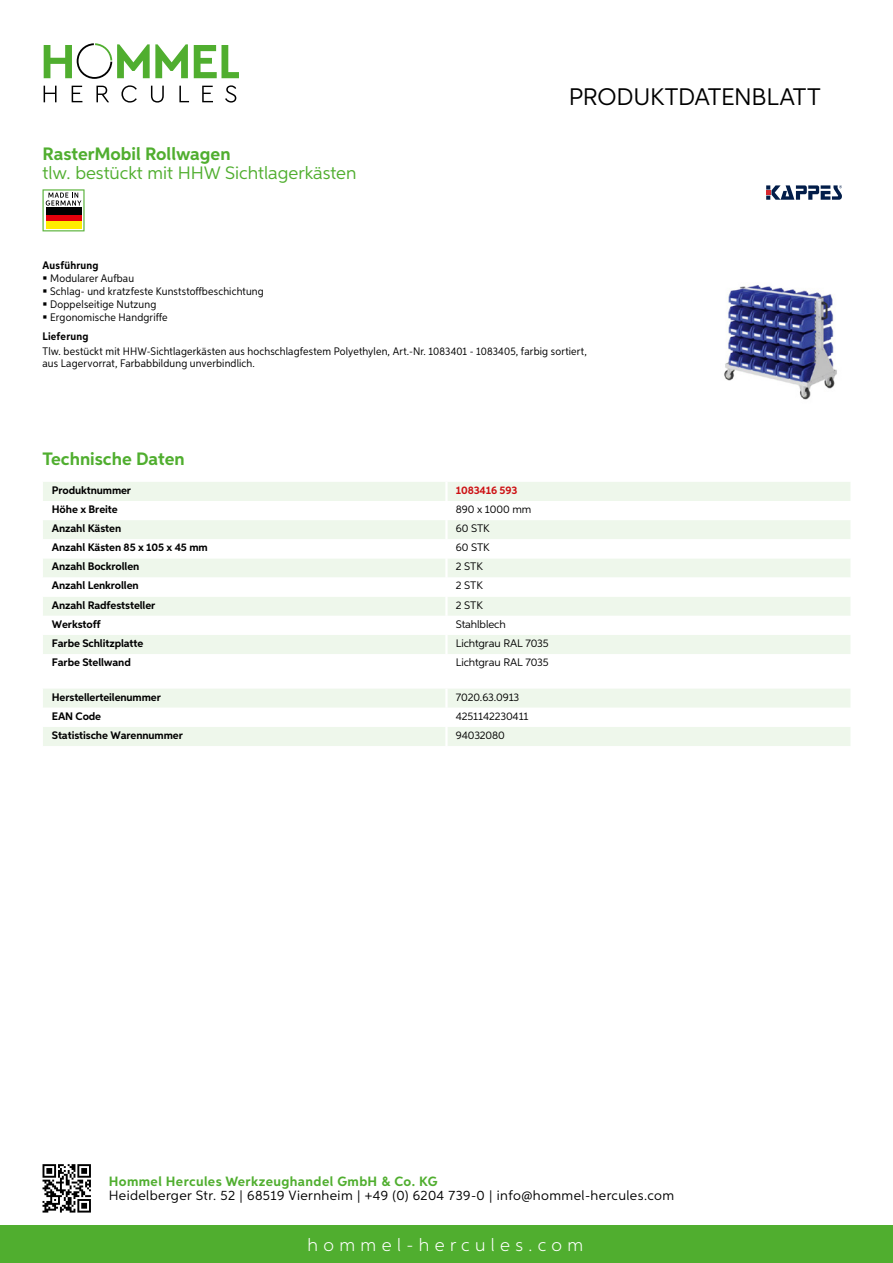
<style>
.page{position:relative;width:893px;height:1263px;background:#fff}
.page>*{position:absolute;margin:0;border:0;box-sizing:border-box;transform-origin:0 0}
.t1{font:24px "Aspira";letter-spacing:-.01em;color:#000}
.t2{font:700 18px "Aspira";color:#50ae2f}
.t3{font:18px "Aspira";color:#50ae2f}
.t4{font:300 18px "Aspira";letter-spacing:.3em;color:#fff}
.t5{font:13.5px "Aspira";letter-spacing:.03em;color:#000}
.t6{font:700 13.5px "Aspira";letter-spacing:.03em;color:#50ae2f}
.t7{font:10.95px/12.8px "Aspira Nar";letter-spacing:.015em;color:#000}
.t8{font:700 10.95px "Aspira";letter-spacing:-.01em;color:#000}
.t9{font:10.95px "Aspira";letter-spacing:-.01em;color:#000}
.t10{font:700 10.95px "Aspira Nar";letter-spacing:.02em;color:#000}
.t11{font:700 10.95px "Aspira";letter-spacing:-.01em;color:#cd1013}
</style>
<div class="page">
<div style="left:0;top:1226px;width:893px;height:37px;background:#50ae2f"></div>
<svg style="left:43px;top:1164px;width:48px;height:48px"></svg>
<svg style="left:194px;top:45px;width:45px;height:33px"></svg>
<svg style="left:44px;top:43px;width:144px;height:36px"></svg>
<svg style="left:44px;top:86px;width:13px;height:16px"></svg>
<svg style="left:72px;top:86px;width:10px;height:16px"></svg>
<svg style="left:96px;top:86px;width:13px;height:16px"></svg>
<svg style="left:121px;top:85px;width:16px;height:18px"></svg>
<svg style="left:151px;top:86px;width:13px;height:17px"></svg>
<svg style="left:179px;top:86px;width:10px;height:16px"></svg>
<svg style="left:202px;top:86px;width:11px;height:16px"></svg>
<svg style="left:225px;top:85px;width:11px;height:18px"></svg>
<div style="left:43px;top:482px;width:807px;height:19px;background:#eef7eb"></div>
<svg style="left:43px;top:520px;width:807px;height:134px;fill:#eef7eb"></svg>
<hr style="left:445px;top:482px;width:3px;height:19px;background:#fff">
<hr style="left:445px;top:520px;width:3px;height:19px;background:#fff">
<hr style="left:445px;top:539px;width:3px;height:19px;background:#fff">
<hr style="left:445px;top:558px;width:3px;height:19px;background:#fff">
<hr style="left:445px;top:577px;width:3px;height:20px;background:#fff">
<hr style="left:445px;top:597px;width:3px;height:19px;background:#fff">
<hr style="left:445px;top:616px;width:3px;height:19px;background:#fff">
<hr style="left:445px;top:635px;width:3px;height:19px;background:#fff">
<svg style="left:43px;top:689px;width:807px;height:57px"></svg>
<hr style="left:445px;top:727px;width:3px;height:19px;background:#fff">
<svg style="left:43px;top:189px;width:42px;height:42px"></svg>
<div style="left:46px;top:214px;width:35px;height:7px;background:#e3000b"></div>
<div style="left:46px;top:208px;width:35px;height:7px;background:#000"></div>
<div style="left:46px;top:221px;width:35px;height:7px;background:#ffed00"></div>
<img style="left:724px;top:285px;width:113px;height:115px">
<svg style="left:766px;top:185px;width:76px;height:15px"></svg>
<h2 class="t2" style="left:43px;top:142px;width:190px">RasterMobil Rollwagen</h2>
<h2 class="t3" style="left:43px;top:162px;width:315px">tlw. bestückt mit HHW Sichtlagerkästen</h2>
<h1 class="t1" style="left:569px;top:82px;width:253px">Produktdatenblatt</h1>
<p class="t10" style="left:43px;top:259px;width:58px">Ausführung</p>
<p class="t7" style="left:50px;top:272px;width:215px">Modularer Aufbau<br>Schlag- und kratzfeste Kunststoffbeschichtung<br>Doppelseitige Nutzung<br>Ergonomische Handgriffe</p>
<p class="t10" style="left:43px;top:329px;width:47px">Lieferung</p>
<p class="t7" style="left:43px;top:345px;width:546px;line-height:12px">Tlw. bestückt mit HHW-Sichtlagerkästen aus hochschlagfestem Polyethylen, Art.-Nr. 1083401 - 1083405, farbig sortiert, aus Lagervorrat, Farbabbildung unverbindlich.</p>
<h2 class="t2" style="left:43px;top:448px;width:144px">Technische Daten</h2>
<p class="t8" style="left:52px;top:483px;width:81px">Produktnummer</p>
<p class="t11" style="left:456px;top:483px;width:63px">1083416 593</p>
<p class="t8" style="left:52px;top:502px;width:67px">Höhe x Breite</p>
<p class="t9" style="left:456px;top:502px;width:77px">890 x 1000 mm</p>
<p class="t8" style="left:52px;top:521px;width:71px">Anzahl Kästen</p>
<p class="t9" style="left:456px;top:522px;width:29px">60 STK</p>
<p class="t8" style="left:52px;top:541px;width:157px">Anzahl Kästen 85 x 105 x 45 mm</p>
<p class="t9" style="left:456px;top:541px;width:29px">60 STK</p>
<p class="t8" style="left:52px;top:560px;width:89px">Anzahl Bockrollen</p>
<p class="t9" style="left:456px;top:560px;width:22px">2 STK</p>
<p class="t8" style="left:52px;top:579px;width:88px">Anzahl Lenkrollen</p>
<p class="t9" style="left:456px;top:579px;width:22px">2 STK</p>
<p class="t8" style="left:52px;top:598px;width:105px">Anzahl Radfeststeller</p>
<p class="t9" style="left:456px;top:598px;width:22px">2 STK</p>
<p class="t8" style="left:52px;top:617px;width:50px">Werkstoff</p>
<p class="t9" style="left:456px;top:617px;width:51px">Stahlblech</p>
<p class="t8" style="left:52px;top:636px;width:93px">Farbe Schlitzplatte</p>
<p class="t9" style="left:456px;top:636px;width:55px">Lichtgrau RAL</p>
<p class="t9" style="left:525px;top:636px;width:25px">7035</p>
<p class="t8" style="left:52px;top:655px;width:80px">Farbe Stellwand</p>
<p class="t9" style="left:456px;top:655px;width:55px">Lichtgrau RAL</p>
<p class="t9" style="left:525px;top:655px;width:25px">7035</p>
<p class="t8" style="left:52px;top:690px;width:111px">Herstellerteilenummer</p>
<p class="t9" style="left:456px;top:690px;width:65px">7020.63.0913</p>
<p class="t8" style="left:52px;top:709px;width:51px">EAN Code</p>
<p class="t9" style="left:456px;top:709px;width:74px">4251142230411</p>
<p class="t8" style="left:52px;top:728px;width:132px">Statistische Warennummer</p>
<p class="t9" style="left:456px;top:728px;width:51px">94032080</p>
<p class="t6" style="left:109px;top:1172px;width:330px">Hommel Hercules Werkzeughandel GmbH &amp; Co. KG</p>
<p class="t5" style="left:109px;top:1187px;width:567px">Heidelberger Str. 52 | 68519 Viernheim | +49 (0) 6204 739-0 | info@hommel-hercules.com</p>
<h2 class="t4" style="left:307px;top:1234px;width:277px">hommel-hercules.com</h2>
</div>
